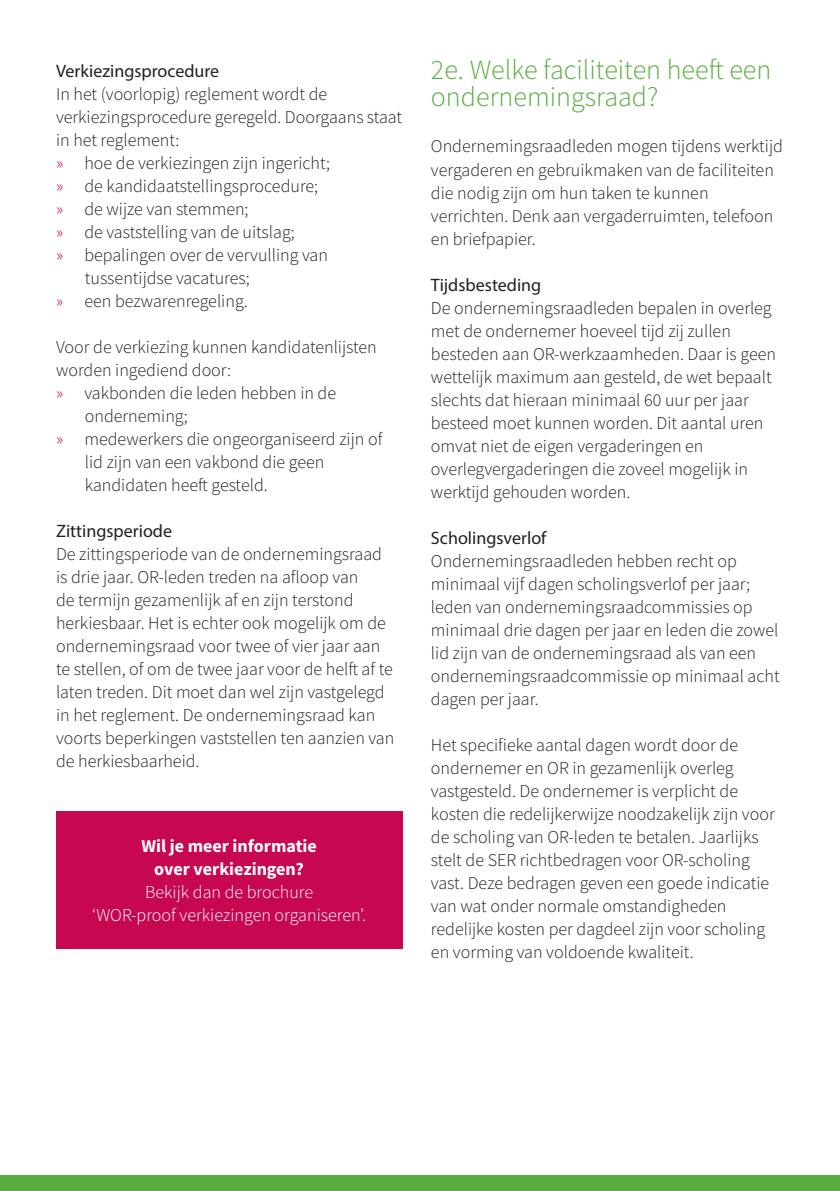
<style>
.page{position:relative;width:840px;height:1191px;background:#fff}
.page>*{position:absolute;margin:0;border:0;box-sizing:border-box;transform-origin:0 0}
.t1{font:300 28px/27px "Source Sans Pro";color:#58ad40}
.t2{font:300 18px/23px "Source Sans Pro";color:#231f20}
.t3{font:300 18px/23px "Source Sans Pro";color:#fff;text-align:center}
.t4{font:18px "Myriad Pro";color:#231f20}
.s1{font-family:"Myriad Pro";font-weight:400}
.s2{color:#c70851}
.s3{font-weight:700}
</style>
<div class="page">
<div style="left:0;top:1175px;width:839px;height:16px;background:#58ad40"></div>
<svg style="left:839px;top:1175px;width:1px;height:16px"></svg>
<hr style="left:839px;top:0;width:1px;height:754px;background:#58ad40">
<div style="left:56px;top:811px;width:346px;height:137px;background:#c70851"></div>
<p class="t2" style="left:56px;top:59px;width:347px"><span class="s1">Verkiezingsprocedure<br></span>In het (voorlopig) reglement wordt de verkiezingsprocedure geregeld. Doorgaans staat in het reglement:</p>
<p class="t2" style="left:56px;top:151px;width:275px"><span class="s2">»</span> hoe de verkiezingen zijn ingericht;</p>
<p class="t2" style="left:56px;top:174px;width:263px"><span class="s2">»</span> de kandidaatstellingsprocedure;</p>
<p class="t2" style="left:56px;top:197px;width:194px"><span class="s2">»</span> de wijze van stemmen;</p>
<p class="t2" style="left:56px;top:220px;width:240px"><span class="s2">»</span> de vaststelling van de uitslag;</p>
<p class="t2" style="left:56px;top:243px;width:273px"><span class="s2">»</span> bepalingen over de vervulling van</p>
<p class="t2" style="left:85px;top:266px;width:166px">tussentijdse vacatures;</p>
<p class="t2" style="left:56px;top:289px;width:193px"><span class="s2">»</span> een bezwarenregeling.</p>
<p class="t2" style="left:56px;top:335px;width:322px">Voor de verkiezing kunnen kandidatenlijsten worden ingediend door:</p>
<p class="t2" style="left:56px;top:381px;width:281px"><span class="s2">»</span> vakbonden die leden hebben in de</p>
<p class="t2" style="left:85px;top:404px;width:104px">onderneming;</p>
<p class="t2" style="left:56px;top:427px;width:328px"><span class="s2">»</span> medewerkers die ongeorganiseerd zijn of</p>
<p class="t2" style="left:85px;top:450px;width:241px">lid zijn van een vakbond die geen</p>
<p class="t2" style="left:85px;top:473px;width:184px">kandidaten heeft gesteld.</p>
<p class="t4" style="left:56px;top:520px;width:117px">Zittingsperiode</p>
<p class="t2" style="left:56px;top:542px;width:340px">De zittingsperiode van de ondernemingsraad is drie jaar. OR-leden treden na afloop van<br>de termijn gezamenlijk af en zijn terstond herkiesbaar. Het is echter ook mogelijk om de ondernemingsraad voor twee of vier jaar aan te stellen, of om de twee jaar voor de helft af te laten treden. Dit moet dan wel zijn vastgelegd in het reglement. De ondernemingsraad kan voorts beperkingen vaststellen ten aanzien van de herkiesbaarheid.</p>
<p class="t3" style="left:92px;top:835px;width:275px"><span class="s3">Wil je meer informatie<br>over verkiezingen?<br></span>Bekijk dan de brochure<br>‘WOR-proof verkiezingen organiseren’.</p>
<p class="t1" style="left:431px;top:57px;width:342px">2e. Welke faciliteiten heeft een ondernemingsraad?</p>
<p class="t2" style="left:431px;top:135px;width:353px">Ondernemingsraadleden mogen tijdens werktijd vergaderen en gebruikmaken van de faciliteiten die nodig zijn om hun taken te kunnen verrichten. Denk aan vergaderruimten, telefoon en briefpapier.</p>
<p class="t4" style="left:431px;top:273px;width:112px">Tijdsbesteding</p>
<p class="t2" style="left:431px;top:296px;width:346px">De ondernemingsraadleden bepalen in overleg met de ondernemer hoeveel tijd zij zullen besteden aan OR-werkzaamheden. Daar is geen wettelijk maximum aan gesteld, de wet bepaalt slechts dat hieraan minimaal 60 uur per jaar besteed moet kunnen worden. Dit aantal uren omvat niet de eigen vergaderingen en overlegvergaderingen die zoveel mogelijk in werktijd gehouden worden.</p>
<p class="t4" style="left:431px;top:526px;width:117px">Scholingsverlof</p>
<p class="t2" style="left:431px;top:549px;width:350px">Ondernemingsraadleden hebben recht op minimaal vijf dagen scholingsverlof per jaar; leden van ondernemingsraadcommissies op minimaal drie dagen per jaar en leden die zowel lid zijn van de ondernemingsraad als van een ondernemingsraadcommissie op minimaal acht dagen per jaar.</p>
<p class="t2" style="left:431px;top:733px;width:345px">Het specifieke aantal dagen wordt door de ondernemer en OR in gezamenlijk overleg vastgesteld. De ondernemer is verplicht de kosten die redelijkerwijze noodzakelijk zijn voor de scholing van OR-leden te betalen. Jaarlijks stelt de SER richtbedragen voor OR-scholing vast. Deze bedragen geven een goede indicatie van wat onder normale omstandigheden redelijke kosten per dagdeel zijn voor scholing en vorming van voldoende kwaliteit.</p>
</div>
